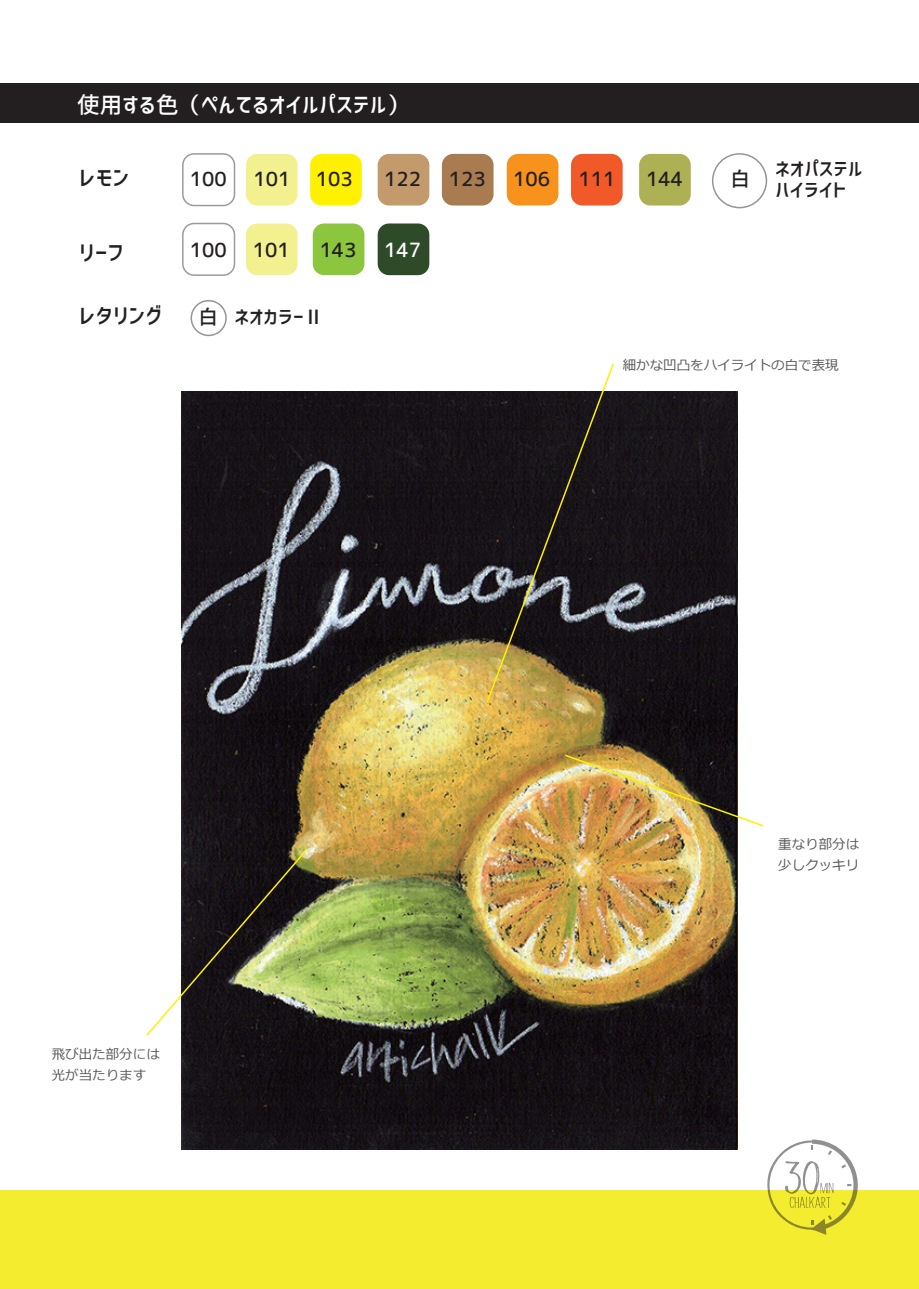
<style>
.page{position:relative;width:919px;height:1289px;background:#fff}
.page>*{position:absolute;margin:0;border:0;box-sizing:border-box;transform-origin:0 0}
.t1{font:22.5px "Corporate Logo Medium";color:#fff}
.t2{font:22.5px "Corporate Logo Medium";color:#231f20}
.t3{font:19.5px/20.7px "Corporate Logo Medium";color:#231f20}
.t4{font:19.5px "Corporate Logo Medium";color:#fff}
.t5{font:13.5px/21px "Meiryo";color:#57585a}
</style>
<div class="page">
<div style="left:0;top:83px;width:918px;height:39px;background:#231f20"></div>
<img style="left:181px;top:392px;width:556px;height:757px">
<div style="left:5px;top:1189px;width:913px;height:99px;background:#f4ed2f"></div>
<div style="left:182px;top:153px;width:53px;height:53px;border:2px solid #999b9e;border-radius:11px"></div>
<div style="left:246px;top:154px;width:51px;height:51px;background:#f3f18f;border-radius:11px"></div>
<div style="left:182px;top:223px;width:53px;height:53px;border:2px solid #999b9e;border-radius:11px"></div>
<div style="left:246px;top:223px;width:51px;height:52px;background:#f3f18f;border-radius:11px"></div>
<div style="left:310px;top:154px;width:52px;height:51px;background:#fff101;border-radius:11px"></div>
<div style="left:377px;top:154px;width:52px;height:51px;background:#c39a6b;border-radius:11px"></div>
<div style="left:442px;top:154px;width:51px;height:51px;background:#a97b50;border-radius:11px"></div>
<div style="left:506px;top:154px;width:52px;height:51px;background:#f7931d;border-radius:11px"></div>
<div style="left:571px;top:154px;width:51px;height:51px;background:#f15929;border-radius:11px"></div>
<div style="left:639px;top:154px;width:51px;height:51px;background:#adb053;border-radius:11px"></div>
<div style="left:313px;top:223px;width:51px;height:52px;background:#8bc63e;border-radius:11px"></div>
<div style="left:377px;top:223px;width:52px;height:52px;background:#2f4a29;border-radius:11px"></div>
<div style="left:711px;top:153px;width:56px;height:55px;border:2px solid #939598;border-radius:50%"></div>
<div style="left:190px;top:300px;width:37px;height:36px;border:2px solid #939598;border-radius:50%"></div>
<svg style="left:485px;top:363px;width:130px;height:341px;background:#443e37"></svg>
<img style="left:563px;top:753px;width:201px;height:74px">
<svg style="left:146px;top:847px;width:163px;height:190px"></svg>
<svg style="left:767px;top:1139px;width:90px;height:95px"></svg>
<p class="t1" style="left:77px;top:90px;width:333px">使用する色（ぺんてるオイルパステル）</p>
<p class="t2" style="left:79px;top:163px;width:52px">レモン</p>
<p class="t3" style="left:190px;top:168px;width:38px">100</p>
<p class="t3" style="left:254px;top:168px;width:38px">101</p>
<p class="t3" style="left:316px;top:168px;width:38px">103</p>
<p class="t3" style="left:384px;top:168px;width:38px">122</p>
<p class="t3" style="left:449px;top:168px;width:38px">123</p>
<p class="t3" style="left:513px;top:168px;width:38px">106</p>
<p class="t3" style="left:578px;top:168px;width:38px">111</p>
<p class="t3" style="left:646px;top:168px;width:38px">144</p>
<p class="t2" style="left:79px;top:238px;width:46px">リーフ</p>
<p class="t3" style="left:190px;top:238px;width:38px">100</p>
<p class="t3" style="left:253px;top:238px;width:38px">101</p>
<p class="t3" style="left:320px;top:238px;width:38px">143</p>
<p class="t4" style="left:384px;top:237px;width:38px">147</p>
<p class="t2" style="left:79px;top:301px;width:85px">レタリング</p>
<p class="t3" style="left:198px;top:306px;width:126px">白 ネオカラーⅡ</p>
<p class="t3" style="left:730px;top:168px;width:21px">白</p>
<p class="t3" style="left:775px;top:158px;width:89px">ネオパステルハイライト</p>
<p class="t5" style="left:622px;top:356px;width:217px">細かな凹凸をハイライトの白で表現</p>
<p class="t5" style="left:52px;top:1044px;width:109px">飛び出た部分には光が当たります</p>
<p class="t5" style="left:778px;top:834px;width:82px">重なり部分は少しクッキリ</p>
</div>
